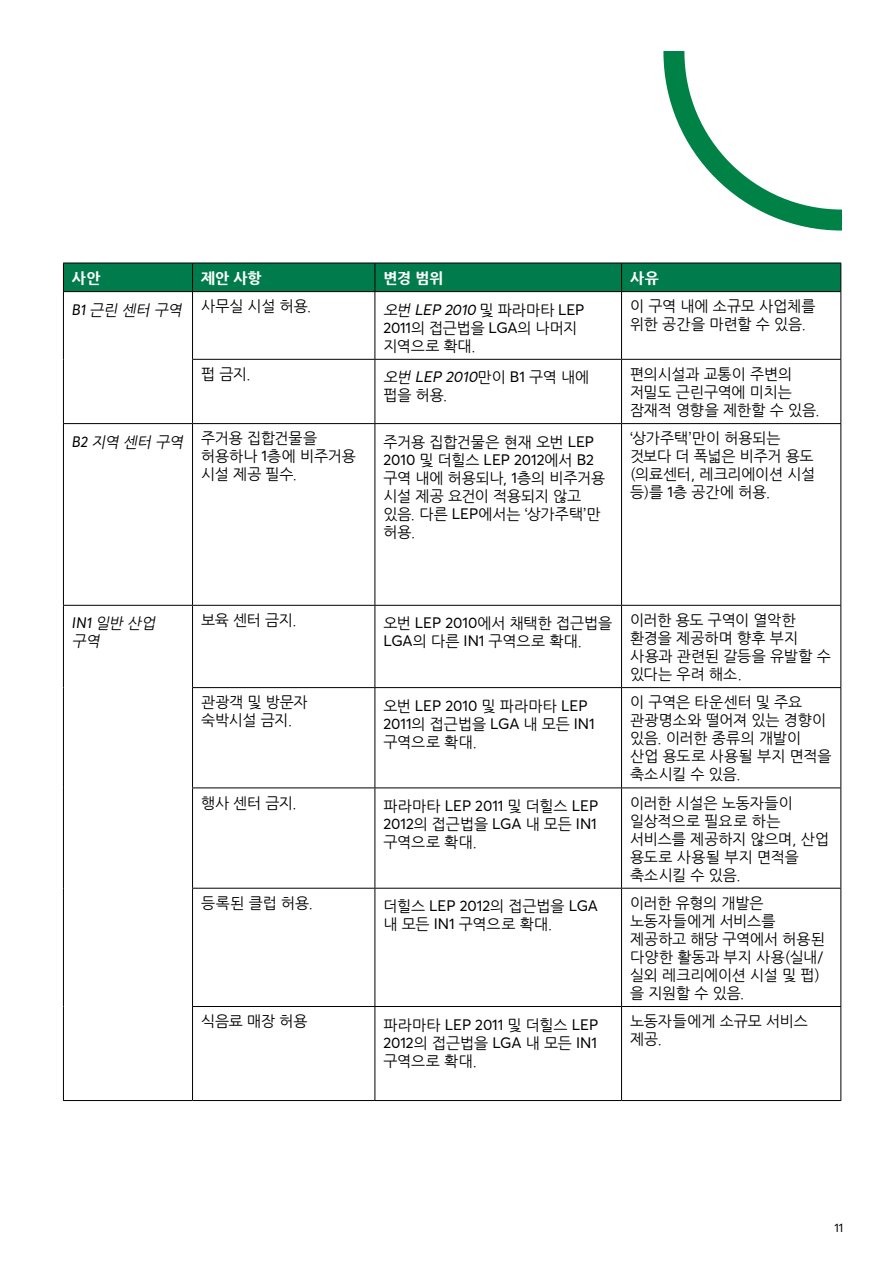
<style>
.page{position:relative;width:893px;height:1263px;background:#fff}
.page>*{position:absolute;margin:0;border:0;box-sizing:border-box;transform-origin:0 0}
.t1{font:15px/18px "Nanum Gothic";letter-spacing:-.005em;color:#000}
.t2{font:15px/18px "Parramatta";color:#000}
.t3{font:italic 15px "Parramatta";color:#000}
.t4{font:800 15px "Nanum Gothic";color:#fff}
.t5{font:italic 15px/18px "Nanum Gothic";color:#000}
.t6{font:12px "Parramatta";color:#000}
.s1{font-family:"Parramatta";font-style:italic}
.s2{font-style:italic}
.s3{font-family:"Nanum Gothic"}
.s4{font-family:"Nanum Gothic";font-style:normal}
.s5{font-style:normal}
.s6{font-family:"Parramatta"}
</style>
<div class="page">
<div style="left:63px;top:263px;width:778px;height:28px;background:#007b4b"></div>
<hr style="left:63px;top:291px;width:130px;height:1px;background:#000">
<hr style="left:63px;top:292px;width:1px;height:67px;background:#000">
<hr style="left:193px;top:291px;width:182px;height:1px;background:#000">
<hr style="left:192px;top:292px;width:1px;height:67px;background:#000">
<hr style="left:375px;top:291px;width:246px;height:1px;background:#000">
<hr style="left:375px;top:292px;width:1px;height:67px;background:#000">
<hr style="left:621px;top:291px;width:220px;height:1px;background:#000">
<hr style="left:621px;top:292px;width:1px;height:67px;background:#000">
<hr style="left:840px;top:292px;width:1px;height:67px;background:#000">
<hr style="left:63px;top:359px;width:1px;height:64px;background:#000">
<hr style="left:192px;top:359px;width:183px;height:1px;background:#000">
<hr style="left:192px;top:360px;width:1px;height:63px;background:#000">
<hr style="left:375px;top:359px;width:246px;height:1px;background:#000">
<hr style="left:375px;top:360px;width:1px;height:63px;background:#000">
<hr style="left:621px;top:359px;width:220px;height:1px;background:#000">
<hr style="left:621px;top:360px;width:1px;height:63px;background:#000">
<hr style="left:840px;top:360px;width:1px;height:63px;background:#000">
<hr style="left:63px;top:423px;width:130px;height:1px;background:#000">
<hr style="left:63px;top:424px;width:1px;height:181px;background:#000">
<hr style="left:193px;top:423px;width:182px;height:1px;background:#000">
<hr style="left:192px;top:424px;width:1px;height:181px;background:#000">
<hr style="left:375px;top:423px;width:246px;height:1px;background:#000">
<hr style="left:375px;top:424px;width:1px;height:181px;background:#000">
<hr style="left:621px;top:423px;width:220px;height:1px;background:#000">
<hr style="left:621px;top:424px;width:1px;height:181px;background:#000">
<hr style="left:840px;top:424px;width:1px;height:181px;background:#000">
<hr style="left:63px;top:605px;width:130px;height:1px;background:#000">
<hr style="left:63px;top:606px;width:1px;height:82px;background:#000">
<hr style="left:193px;top:605px;width:182px;height:1px;background:#000">
<hr style="left:192px;top:606px;width:1px;height:81px;background:#000">
<hr style="left:375px;top:605px;width:246px;height:1px;background:#000">
<hr style="left:375px;top:606px;width:1px;height:81px;background:#000">
<hr style="left:621px;top:605px;width:220px;height:1px;background:#000">
<hr style="left:621px;top:606px;width:1px;height:81px;background:#000">
<hr style="left:840px;top:606px;width:1px;height:81px;background:#000">
<hr style="left:63px;top:688px;width:1px;height:100px;background:#000">
<hr style="left:192px;top:687px;width:183px;height:1px;background:#000">
<hr style="left:192px;top:688px;width:1px;height:99px;background:#000">
<hr style="left:375px;top:687px;width:246px;height:1px;background:#000">
<hr style="left:375px;top:688px;width:1px;height:99px;background:#000">
<hr style="left:621px;top:687px;width:220px;height:1px;background:#000">
<hr style="left:621px;top:688px;width:1px;height:99px;background:#000">
<hr style="left:840px;top:688px;width:1px;height:99px;background:#000">
<hr style="left:63px;top:788px;width:1px;height:100px;background:#000">
<hr style="left:192px;top:787px;width:183px;height:1px;background:#000">
<hr style="left:192px;top:788px;width:1px;height:100px;background:#000">
<hr style="left:375px;top:787px;width:246px;height:1px;background:#000">
<hr style="left:375px;top:788px;width:1px;height:100px;background:#000">
<hr style="left:621px;top:787px;width:220px;height:1px;background:#000">
<hr style="left:621px;top:788px;width:1px;height:100px;background:#000">
<hr style="left:840px;top:788px;width:1px;height:100px;background:#000">
<hr style="left:63px;top:888px;width:1px;height:118px;background:#000">
<hr style="left:192px;top:888px;width:183px;height:1px;background:#000">
<hr style="left:192px;top:888px;width:1px;height:118px;background:#000">
<hr style="left:375px;top:888px;width:246px;height:1px;background:#000">
<hr style="left:375px;top:888px;width:1px;height:118px;background:#000">
<hr style="left:621px;top:888px;width:220px;height:1px;background:#000">
<hr style="left:621px;top:888px;width:1px;height:118px;background:#000">
<hr style="left:840px;top:888px;width:1px;height:118px;background:#000">
<hr style="left:63px;top:1006px;width:1px;height:94px;background:#000">
<hr style="left:192px;top:1006px;width:183px;height:1px;background:#000">
<hr style="left:192px;top:1007px;width:1px;height:93px;background:#000">
<hr style="left:375px;top:1006px;width:246px;height:1px;background:#000">
<hr style="left:375px;top:1007px;width:1px;height:93px;background:#000">
<hr style="left:621px;top:1006px;width:220px;height:1px;background:#000">
<hr style="left:621px;top:1007px;width:1px;height:93px;background:#000">
<hr style="left:840px;top:1007px;width:1px;height:93px;background:#000">
<hr style="left:63px;top:1100px;width:130px;height:1px;background:#000">
<hr style="left:193px;top:1100px;width:182px;height:1px;background:#000">
<hr style="left:375px;top:1100px;width:246px;height:1px;background:#000">
<hr style="left:621px;top:1100px;width:220px;height:1px;background:#000">
<svg style="left:663px;top:51px;width:179px;height:180px"></svg>
<p class="t4" style="left:72px;top:270px;width:30px">사안</p>
<p class="t4" style="left:201px;top:270px;width:62px">제안 사항</p>
<p class="t4" style="left:383px;top:270px;width:62px">변경 범위</p>
<p class="t4" style="left:630px;top:270px;width:30px">사유</p>
<p class="t1" style="left:72px;top:298px;width:241px"><span class="s1">B1</span> <span class="s2">근린 센터 구역</span> 사무실 시설 허용.</p>
<p class="t3" style="left:383px;top:299px;width:203px"><span class="s3">오번</span> LEP 2010 <span class="s4">및 파라마타</span> <span class="s5">LEP</span></p>
<p class="t1" style="left:383px;top:319px;width:195px"><span class="s6">2011</span>의 접근법을 <span class="s6">LGA</span>의 나머지 지역으로 확대.</p>
<p class="t1" style="left:630px;top:298px;width:187px">이 구역 내에 소규모 사업체를 위한 공간을 마련할 수 있음.</p>
<p class="t1" style="left:201px;top:366px;width:51px">펍 금지.</p>
<p class="t3" style="left:383px;top:367px;width:207px"><span class="s3">오번</span> LEP 2010<span class="s4">만 이</span> <span class="s5">B 1</span> <span class="s4">구 역 내 에</span></p>
<p class="t1" style="left:383px;top:387px;width:66px">펍을 허용.</p>
<p class="t1" style="left:201px;top:430px;width:156px;text-indent:-129px"><span class="s1">B2</span> <span class="s2">지역 센터 구역</span> 주거용 집합건물을 허용하나 <span class="s6">1</span>층에 비주거용 시설 제공 필수.</p>
<p class="t1" style="left:383px;top:433px;width:212px">주거용 집합건물은 현재 오번 <span class="s6">LEP</span></p>
<p class="t2" style="left:383px;top:450px;width:212px">2010 <span class="s3">및 더힐스</span> LEP 2012<span class="s3">에서</span> B2</p>
<p class="t1" style="left:383px;top:469px;width:223px">구역 내에 허용되나, <span class="s6">1</span>층의 비주거용 시설 제공 요건이 적용되지 않고 있음. 다른 <span class="s6">LEP</span>에서는 ‘상가주택’만 허용.</p>
<p class="t1" style="left:630px;top:366px;width:191px">편의시설과 교통이 주변의 저밀도 근린구역에 미치는 잠재적 영향을 제한할 수 있음.</p>
<p class="t1" style="left:630px;top:430px;width:187px">‘상가주택’만이 허용되는 것보다 더 폭넓은 비주거 용도 (의료센터, 레크리에이션 시설 등)를 <span class="s6">1</span>층 공간에 허용.</p>
<p class="t5" style="left:72px;top:615px;width:88px"><span class="s6">IN1</span> 일반 산업 구역</p>
<p class="t1" style="left:201px;top:612px;width:97px">보육 센터 금지.</p>
<p class="t1" style="left:383px;top:615px;width:230px">오번 <span class="s6">LEP 2010</span>에서 채택한 접근법을<br><span class="s6">LGA</span>의 다른 <span class="s6">IN1</span> 구역으로 확대.</p>
<p class="t1" style="left:630px;top:612px;width:202px">이러한 용도 구역이 열악한 환경을 제공하며 향후 부지 사용과 관련된 갈등을 유발할 수 있다는 우려 해소.</p>
<p class="t1" style="left:201px;top:694px;width:108px">관광객 및 방문자 숙박시설 금지.</p>
<p class="t2" style="left:383px;top:696px;width:213px"><span class="s3">오번</span> LEP 2010 <span class="s3">및 파라마타</span> LEP<br>2011<span class="s3">의 접근법을</span> LGA <span class="s3">내 모든</span> IN1</p>
<p class="t1" style="left:383px;top:733px;width:95px">구역으로 확대.</p>
<p class="t1" style="left:630px;top:694px;width:203px">이 구역은 타운센터 및 주요 관광명소와 떨어져 있는 경향이 있음. 이러한 종류의 개발이 산업 용도로 사용될 부지 면적을 축소시킬 수 있음.</p>
<p class="t1" style="left:201px;top:794px;width:97px">행사 센터 금지.</p>
<p class="t2" style="left:383px;top:796px;width:216px"><span class="s3">파라마타</span> LEP 2011 <span class="s3">및 더힐스</span> LEP<br>2012<span class="s3">의 접근법을</span> LGA <span class="s3">내 모든</span> IN1</p>
<p class="t1" style="left:383px;top:833px;width:95px">구역으로 확대.</p>
<p class="t1" style="left:201px;top:894px;width:114px">등록된 클럽 허용.</p>
<p class="t2" style="left:383px;top:896px;width:216px"><span class="s3">더힐스</span> LEP 2012<span class="s3">의 접근법을</span> LGA</p>
<p class="t1" style="left:383px;top:916px;width:170px">내 모든 <span class="s6">IN1</span> 구역으로 확대.</p>
<p class="t1" style="left:201px;top:1013px;width:108px">식음료 매장 허용</p>
<p class="t2" style="left:383px;top:1015px;width:216px"><span class="s3">파라마타</span> LEP 2011 <span class="s3">및 더힐스</span> LEP<br>2012<span class="s3">의 접근법을</span> LGA <span class="s3">내 모든</span> IN1</p>
<p class="t1" style="left:383px;top:1052px;width:95px">구역으로 확대.</p>
<p class="t1" style="left:630px;top:794px;width:201px">이러한 시설은 노동자들이 일상적으로 필요로 하는 서비스를 제공하지 않으며, 산업 용도로 사용될 부지 면적을 축소시킬 수 있음.</p>
<p class="t1" style="left:630px;top:894px;width:197px">이러한 유형의 개발은 노동자들에게 서비스를 제공하고 해당 구역에서 허용된 다양한 활동과 부지 사용(실내/ 실외 레크리에이션 시설 및 펍) 을 지원할 수 있음.</p>
<p class="t1" style="left:630px;top:1013px;width:179px">노동자들에게 소규모 서비스 제공.</p>
<p class="t6" style="left:834px;top:1220px;width:10px">11</p>
</div>
